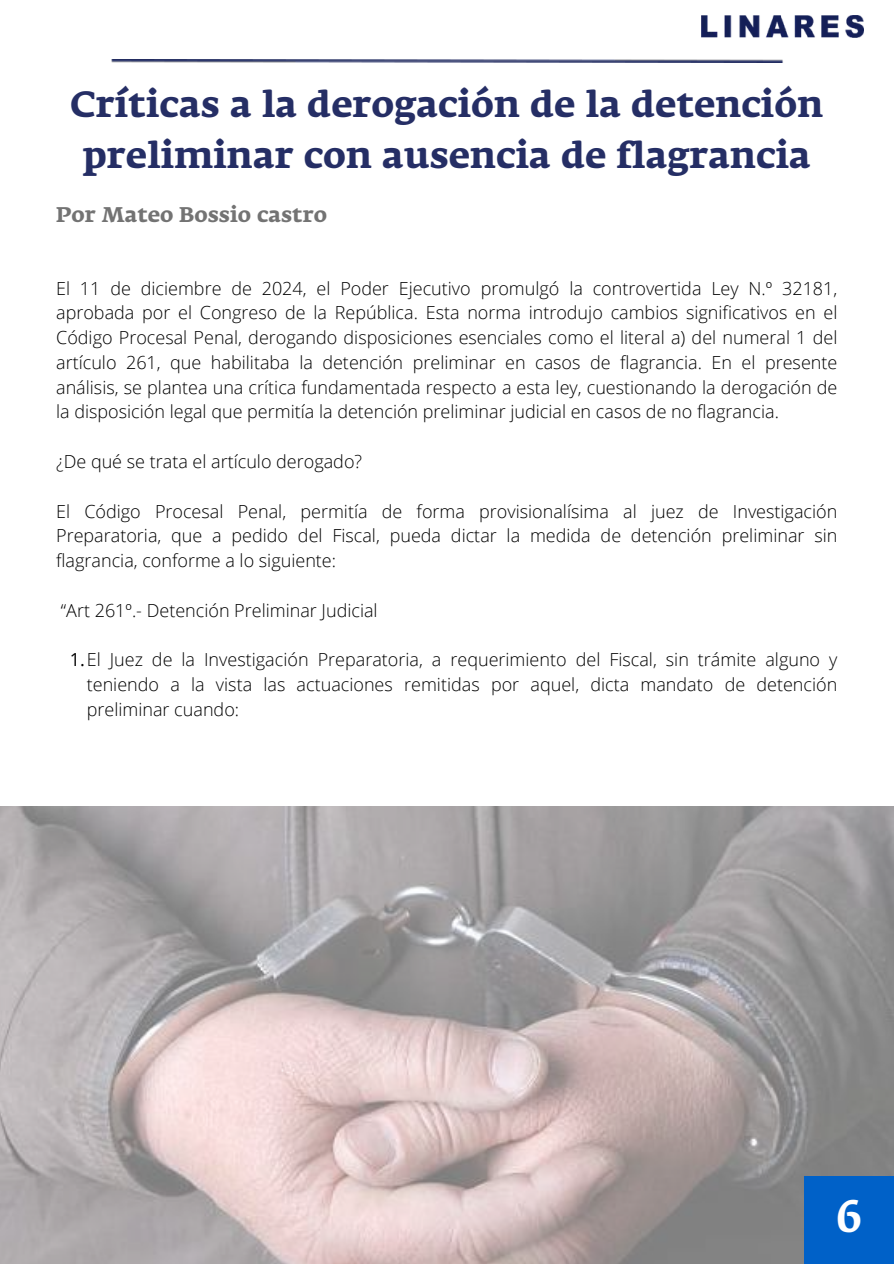
<style>
.page{position:relative;width:894px;height:1264px;background:#fff}
.page>*{position:absolute;margin:0;border:0;box-sizing:border-box;transform-origin:0 0}
.t1{font:45px "Fedra Serif A Medium TF";color:#fff}
.t2{font:700 36px/50.7px "Fedra Serif A";color:#252e65;text-align:center}
.t3{font:700 21px "Fedra Serif A";color:#737373}
.t4{font:300 18px/24.8px "Open Sans";color:#000;text-align:justify}
.s1{font-weight:400}
</style>
<div class="page">
<img style="left:111px;top:60px;width:672px;height:2px">
<img style="left:701px;top:16px;width:162px;height:21px">
<img style="left:0;top:806px;width:893px;height:457px">
<div style="left:804px;top:1176px;width:89px;height:87px;background:#0061c8"></div>
<h2 class="t2" style="left:70px;top:79px;width:754px">Críticas a la derogación de la detención preliminar con ausencia de flagrancia</h2>
<p class="t3" style="left:56px;top:203px;width:272px">Por Mateo Bossio castro</p>
<p class="t4" style="left:56px;top:275px;width:782px">El 11 de diciembre de 2024, el Poder Ejecutivo promulgó la controvertida Ley N.º 32181, aprobada por el Congreso de la República. Esta norma introdujo cambios significativos en el Código Procesal Penal, derogando disposiciones esenciales como el literal a) del numeral 1 del artículo 261, que habilitaba la detención preliminar en casos de flagrancia. En el presente análisis, se plantea una crítica fundamentada respecto a esta ley, cuestionando la derogación de la disposición legal que permitía la detención preliminar judicial en casos de no flagrancia.</p>
<p class="t4" style="left:56px;top:448px;width:307px">¿De qué se trata el artículo derogado?</p>
<p class="t4" style="left:56px;top:498px;width:782px">El Código Procesal Penal, permitía de forma provisionalísima al juez de Investigación Preparatoria, que a pedido del Fiscal, pueda dictar la medida de detención preliminar sin flagrancia, conforme a lo siguiente:</p>
<p class="t4" style="left:61px;top:597px;width:318px">“Art 261º.- Detención Preliminar Judicial</p>
<p class="t4" style="left:87px;top:646px;width:752px;text-indent:-17px"><span class="s1">1.</span>El Juez de la Investigación Preparatoria, a requerimiento del Fiscal, sin trámite alguno y teniendo a la vista las actuaciones remitidas por aquel, dicta mandato de detención preliminar cuando:</p>
<h1 class="t1" style="left:835px;top:1189px;width:28px">6</h1>
</div>
